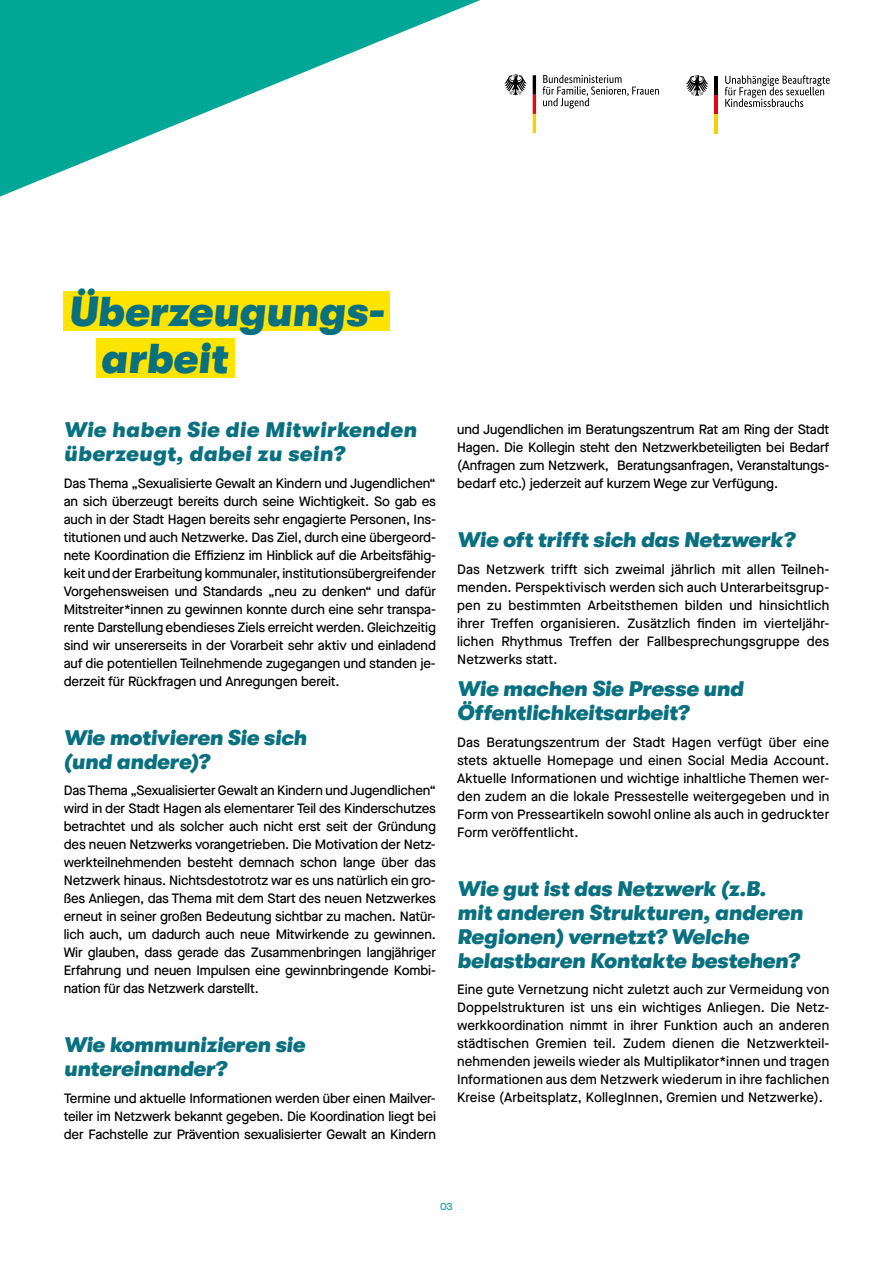
<style>
.page{position:relative;width:893px;height:1263px;background:#fff}
.page>*{position:absolute;margin:0;border:0;box-sizing:border-box;transform-origin:0 0}
.t1{font:41.55px "GT Walsheim Bl Ob";color:#097080}
.t2{font:21px/24px "GT Walsheim Bl Ob";letter-spacing:-.01em;color:#097080}
.t3{font:21px/24px "GT Walsheim Bl Ob";letter-spacing:.02em;color:#097080}
.t4{font:500 13.5px/18px "Maison Neue";letter-spacing:-.01em;color:#000;text-align:justify}
.t5{font:500 10.5px "Maison Neue";color:#00a696}
</style>
<div class="page">
<svg style="left:686px;top:75px;width:22px;height:21px"></svg>
<hr style="left:714px;top:76px;width:4px;height:19px;background:#000">
<hr style="left:714px;top:95px;width:4px;height:20px;background:#e30613">
<hr style="left:714px;top:115px;width:4px;height:19px;background:#f8d200">
<svg style="left:725px;top:75px;width:105px;height:32px"></svg>
<svg style="left:543px;top:75px;width:116px;height:34px"></svg>
<svg style="left:504px;top:74px;width:23px;height:21px"></svg>
<svg style="left:533px;top:75px;width:3px;height:58px"></svg>
<div style="left:96px;top:339px;width:138px;height:39px;background:#ffe400"></div>
<div style="left:64px;top:292px;width:326px;height:39px;background:#ffe400"></div>
<svg style="left:0;top:0;width:480px;height:197px"></svg>
<h1 class="t1" style="left:69px;top:288px;width:317px">Überzeugungs-</h1>
<h1 class="t1" style="left:101px;top:335px;width:128px">arbeit</h1>
<h2 class="t3" style="left:64px;top:418px;width:354px">Wie haben Sie die Mitwirkenden überzeugt, dabei zu sein?</h2>
<p class="t4" style="left:64px;top:474px;width:374px">Das Thema „Sexualisierte Gewalt an Kindern und Jugendlichen“ an sich überzeugt bereits durch seine Wichtigkeit. So gab es auch in der Stadt Hagen bereits sehr engagierte Personen, Ins&shy;titutionen und auch Netzwerke. Das Ziel, durch eine übergeord&shy;nete Koordination die Effizienz im Hinblick auf die Arbeitsfähig&shy;keit und der Erarbeitung kommunaler, institutionsübergreifender Vorgehensweisen und Standards „neu zu denken“ und dafür Mitstreiter*innen zu gewinnen konnte durch eine sehr transpa&shy;rente Darstellung ebendieses Ziels erreicht werden. Gleichzeitig sind wir unsererseits in der Vorarbeit sehr aktiv und einladend auf die potentiellen Teilnehmende zugegangen und standen je&shy;derzeit für Rückfragen und Anregungen bereit.</p>
<h2 class="t2" style="left:64px;top:725px;width:245px">Wie motivieren Sie sich (und andere)?</h2>
<p class="t4" style="left:64px;top:781px;width:374px">Das Thema „Sexualisierter Gewalt an Kindern und Jugendlichen“ wird in der Stadt Hagen als elementarer Teil des Kinderschutzes betrachtet und als solcher auch nicht erst seit der Gründung des neuen Netzwerks vorangetrieben. Die Motivation der Netz&shy;werkteilnehmenden besteht demnach schon lange über das Netzwerk hinaus. Nichtsdestotrotz war es uns natürlich ein gro&shy;ßes Anliegen, das Thema mit dem Start des neuen Netzwerkes erneut in seiner großen Bedeutung sichtbar zu machen. Natür&shy;lich auch, um dadurch auch neue Mitwirkende zu gewinnen.<br>Wir glauben, dass gerade das Zusammenbringen langjähriger Erfahrung und neuen Impulsen eine gewinnbringende Kombi&shy;nation für das Netzwerk darstellt.</p>
<h2 class="t2" style="left:64px;top:1033px;width:243px">Wie kommunizieren sie untereinander?</h2>
<p class="t4" style="left:64px;top:1089px;width:374px">Termine und aktuelle Informationen werden über einen Mailver&shy;teiler im Netzwerk bekannt gegeben. Die Koordination liegt bei der Fachstelle zur Prävention sexualisierter Gewalt an Kindern</p>
<p class="t4" style="left:457px;top:420px;width:374px">und Jugendlichen im Beratungszentrum Rat am Ring der Stadt Hagen. Die Kollegin steht den Netzwerkbeteiligten bei Bedarf (Anfragen zum Netzwerk, Beratungsanfragen, Veranstaltungs&shy;bedarf etc.) jederzeit auf kurzem Wege zur Verfügung.</p>
<h2 class="t2" style="left:457px;top:528px;width:339px">Wie oft trifft sich das Netzwerk?</h2>
<p class="t4" style="left:457px;top:560px;width:374px">Das Netzwerk trifft sich zweimal jährlich mit allen Teilneh&shy;menden. Perspektivisch werden sich auch Unterarbeitsgrup&shy;pen zu bestimmten Arbeitsthemen bilden und hinsichtlich ihrer Treffen organisieren. Zusätzlich finden im vierteljähr&shy;lichen Rhythmus Treffen der Fallbesprechungsgruppe des Netzwerks statt.</p>
<h2 class="t2" style="left:457px;top:677px;width:288px">Wie machen Sie Presse und<br>Öffentlichkeitsarbeit?</h2>
<p class="t4" style="left:457px;top:733px;width:374px">Das Beratungszentrum der Stadt Hagen verfügt über eine stets aktuelle Homepage und einen Social Media Account.<br>Aktuelle Informationen und wichtige inhaltliche Themen wer&shy;den zudem an die lokale Pressestelle weitergegeben und in Form von Presseartikeln sowohl online als auch in gedruckter Form veröffentlicht.</p>
<h2 class="t2" style="left:457px;top:877px;width:347px">Wie gut ist das Netzwerk (z.B. mit anderen Strukturen, anderen<br>Regionen) vernetzt? Welche belastbaren Kontakte bestehen?</h2>
<p class="t4" style="left:457px;top:980px;width:374px">Eine gute Vernetzung nicht zuletzt auch zur Vermeidung von Doppelstrukturen ist uns ein wichtiges Anliegen. Die Netz&shy;werkkoordination nimmt in ihrer Funktion auch an anderen städtischen Gremien teil. Zudem dienen die Netzwerkteil&shy;nehmenden jeweils wieder als Multiplikator*innen und tragen Informationen aus dem Netzwerk wiederum in ihre fachlichen Kreise (Arbeitsplatz, KollegInnen, Gremien und Netzwerke).</p>
<p class="t5" style="left:440px;top:1199px;width:14px">03</p>
</div>
